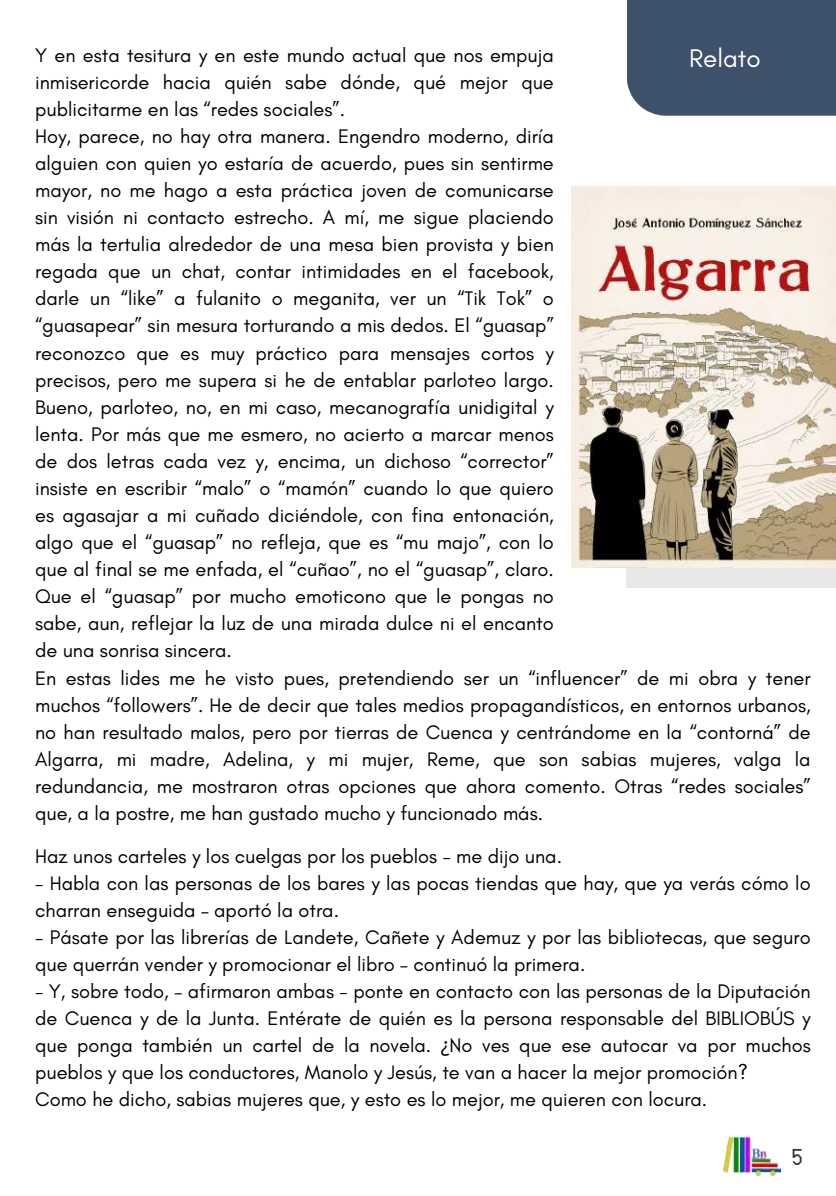
<style>
.page{position:relative;width:836px;height:1196px;background:#fff}
.page>*{position:absolute;margin:0;border:0;box-sizing:border-box;transform-origin:0 0}
.t1{font:38px "Computer says no";color:#373737}
.t2{font:26px "Glacial Indifference";color:#fff}
.t3{font:20px/27px "Glacial Indifference";color:#000}
.s1{font-family:"Noto Sans"}
</style>
<div class="page">
<div style="left:625px;top:252px;width:210px;height:335px;background:#e8e8e8"></div>
<img style="left:723px;top:1136px;width:57px;height:40px">
<img style="left:571px;top:186px;width:265px;height:381px">
<div style="left:626px;top:0;width:210px;height:116px;background:#3e516a"></div>
<p class="t3" style="left:35px;top:42px;width:520px">Y en esta tesitura y en este mundo actual que nos empuja</p>
<h2 class="t2" style="left:689px;top:42px;width:73px">Relato</h2>
<p class="t3" style="left:35px;top:69px;width:520px">inmisericorde hacia quién sabe dónde, qué mejor que publicitarme en las “redes sociales”.<br>Hoy, parece, no hay otra manera. Engendro moderno, diría alguien con quien yo estaría de acuerdo, pues sin sentirme mayor, no me hago a esta práctica joven de comunicarse sin visión ni contacto estrecho. A mí, me sigue placiendo más la tertulia alrededor de una mesa bien provista y bien regada que un chat, contar intimidades en el facebook, darle un “like” a fulanito o meganita, ver un “Tik Tok” o “guasapear” sin mesura torturando a mis dedos. El “guasap” reconozco que es muy práctico para mensajes cortos y precisos, pero me supera si he de entablar parloteo largo.<br>Bueno, parloteo, no, en mi caso, mecanografía unidigital y lenta. Por más que me esmero, no acierto a marcar menos de dos letras cada vez y, encima, un dichoso “corrector” insiste en escribir “malo” o “mamón” cuando lo que quiero es agasajar a mi cuñado diciéndole, con fina entonación, algo que el “guasap” no refleja, que es “mu majo”, con lo que al final se me enfada, el “cuñao”, no el “guasap”, claro.<br>Que el “guasap” por mucho emoticono que le pongas no sabe, aun, reflejar la luz de una mirada dulce ni el encanto de una sonrisa sincera.</p>
<p class="t3" style="left:35px;top:664px;width:777px;text-align:justify">En estas lides me he visto pues, pretendiendo ser un “influencer” de mi obra y tener muchos “followers”. He de decir que tales medios propagandísticos, en entornos urbanos, no han resultado malos, pero por tierras de Cuenca y centrándome en la “contorná” de Algarra, mi madre, Adelina, y mi mujer, Reme, que son sabias mujeres, valga la redundancia, me mostraron otras opciones que ahora comento. Otras “redes sociales” que, a la postre, me han gustado mucho y funcionado más.</p>
<p class="t3" style="left:35px;top:842px;width:528px">Haz unos carteles y los cuelgas por los pueblos - me dijo una.</p>
<p class="t3" style="left:35px;top:869px;width:777px">- Habla con las personas de los bares y las pocas tiendas que hay, que ya verás cómo lo charran enseguida – aportó la otra.</p>
<p class="t3" style="left:35px;top:923px;width:777px">- Pásate por las librerías de Landete, Cañete y Ademuz y por las bibliotecas, que seguro que querrán vender y promocionar el libro – continuó la primera.</p>
<p class="t3" style="left:35px;top:977px;width:777px">- Y, sobre todo, – afirmaron ambas - ponte en contacto con las personas de la Diputación de Cuenca y de la Junta. Entérate de quién es la persona responsable del BIBLIOBÚS y que ponga también un cartel de la novela. <span class="s1">¿</span>No ves que ese autocar va por muchos pueblos y que los conductores, Manolo y Jesús, te van a hacer la mejor promoción?<br>Como he dicho, sabias mujeres que, y esto es lo mejor, me quieren con locura.</p>
<h1 class="t1" style="left:792px;top:1129px;width:13px">5</h1>
</div>
